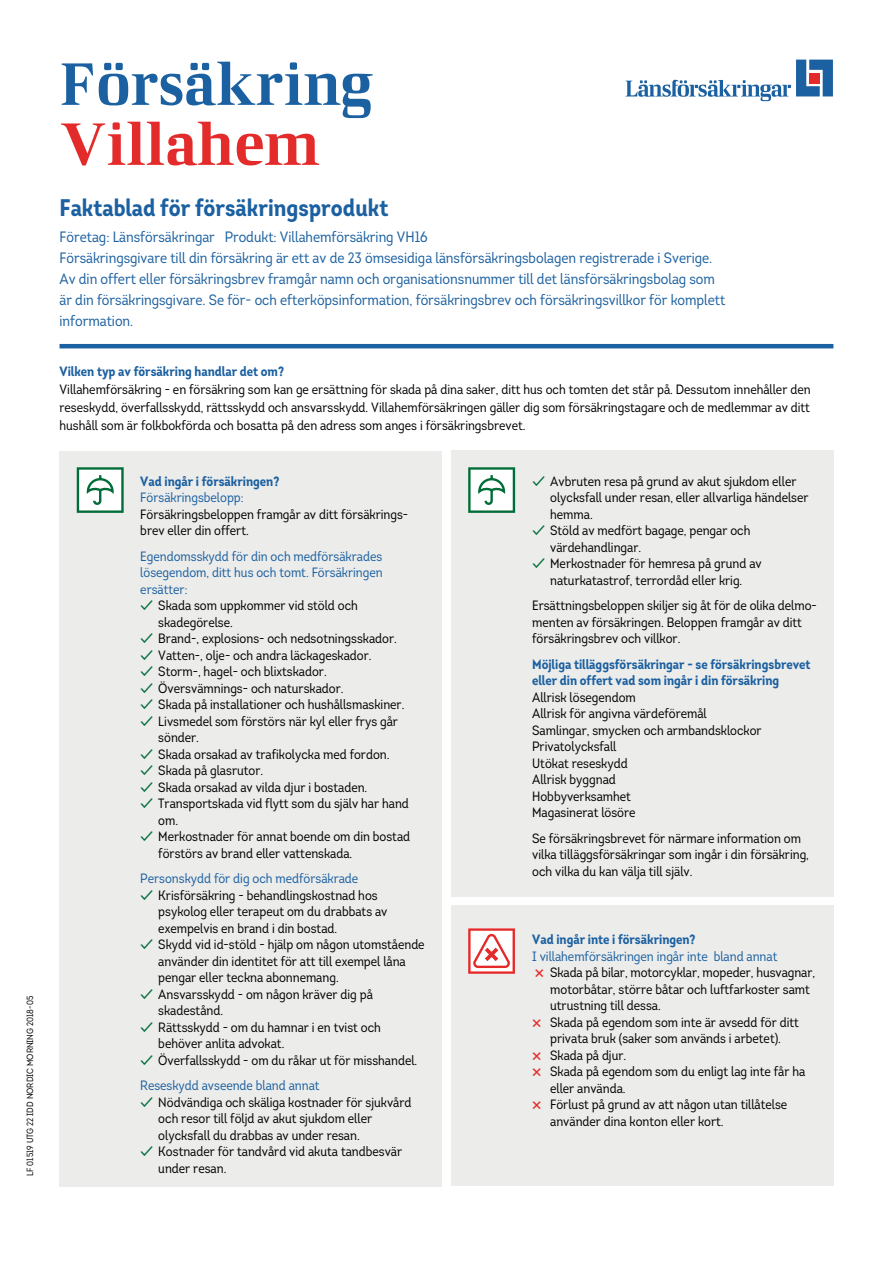
<style>
.page{position:relative;width:893px;height:1263px;background:#fff}
.page>*{position:absolute;margin:0;border:0;box-sizing:border-box;transform-origin:0 0}
.t1{font:60px "LF Rubrik";color:#1b60a0}
.t2{font:60px "LF Rubrik";color:#e42b2b}
.t3{font:700 24px "Intro Cond";color:#1b60a0}
.t4{font:15px/21px "Intro Cond";color:#1b60a0}
.t5{font:13.5px/16.5px "Intro Cond";color:#000}
.t6{font:13.5px/16.5px "Intro Cond";color:#1b60a0;text-align:justify}
.t7{font:700 13.5px/16.5px "Intro Cond";color:#1b60a0}
.t8{font:9px "Intro Cond";color:#000}
.s1{color:#006c37}
.s2{color:#1b60a0}
</style>
<div class="page">
<svg style="left:625px;top:60px;width:208px;height:41px"></svg>
<div style="left:809px;top:73px;width:11px;height:10px;background:#e42b2b"></div>
<div style="left:60px;top:450px;width:382px;height:736px;background:#ececeb"></div>
<div style="left:451px;top:450px;width:382px;height:447px;background:#ececeb"></div>
<div style="left:451px;top:906px;width:382px;height:280px;background:#ececeb"></div>
<svg style="left:468px;top:928px;width:47px;height:46px;background:#f5b3b3"></svg>
<hr style="left:60px;top:344px;width:773px;height:4px;background:#1b60a0">
<svg style="left:77px;top:467px;width:47px;height:46px;background:#b6d5c6"></svg>
<svg style="left:468px;top:467px;width:47px;height:46px;background:#b5d4c5"></svg>
<p class="t8" style="left:24px;top:1176px;width:181px;rotate:-90deg">LF 01519 UTG 22 IDD NORDIC MORNING 2018-05</p>
<h1 class="t1" style="left:60px;top:47px;width:315px">Försäkring</h1>
<h1 class="t2" style="left:60px;top:107px;width:262px">Villahem</h1>
<h2 class="t3" style="left:60px;top:192px;width:330px">Faktablad för försäkringsprodukt</h2>
<p class="t4" style="left:60px;top:226px;width:667px">Företag: Länsförsäkringar Produkt: Villahemförsäkring VH16<br>Försäkringsgivare till din försäkring är ett av de 23 ömsesidiga länsförsäkringsbolagen registrerade i Sverige.<br>Av din offert eller försäkringsbrev framgår namn och organisationsnummer till det länsförsäkringsbolag som är din försäkringsgivare. Se för- och efterköpsinformation, försäkringsbrev och försäkringsvillkor för komplett information.</p>
<p class="t7" style="left:60px;top:363px;width:226px">Vilken typ av försäkring handlar det om?</p>
<p class="t5" style="left:60px;top:380px;width:752px;line-height:18px;text-align:justify">Villahemförsäkring - en försäkring som kan ge ersättning för skada på dina saker, ditt hus och tomten det står på. Dessutom innehåller den reseskydd, överfallsskydd, rättsskydd och ansvarsskydd. Villahemförsäkringen gäller dig som försäkringstagare och de medlemmar av ditt hushåll som är folkbokförda och bosatta på den adress som anges i försäkringsbrevet.</p>
<p class="t7" style="left:140px;top:473px;width:141px">Vad ingår i försäkringen?</p>
<p class="t6" style="left:140px;top:489px;width:105px">Försäkringsbelopp:</p>
<p class="t5" style="left:140px;top:506px;width:269px">Försäkringsbeloppen framgår av ditt försäkrings&shy;brev eller din offert.</p>
<p class="t6" style="left:140px;top:548px;width:244px">Egendomsskydd för din och medförsäkrades lösegendom, ditt hus och tomt. Försäkringen ersätter:</p>
<p class="t5" style="left:158px;top:597px;width:201px;text-indent:-18px"><span class="s1">✓</span> Skada som uppkommer vid stöld och skadegörelse.</p>
<p class="t5" style="left:140px;top:630px;width:258px"><span class="s1">✓</span> Brand-, explosions- och nedsotningsskador.</p>
<p class="t5" style="left:140px;top:647px;width:233px"><span class="s1">✓</span> Vatten-, olje- och andra läckageskador.</p>
<p class="t5" style="left:140px;top:663px;width:188px"><span class="s1">✓</span> Storm-, hagel- och blixtskador.</p>
<p class="t5" style="left:140px;top:680px;width:205px"><span class="s1">✓</span> Översvämnings- och naturskador.</p>
<p class="t5" style="left:140px;top:696px;width:266px"><span class="s1">✓</span> Skada på installationer och hushållsmaskiner.</p>
<p class="t5" style="left:158px;top:713px;width:241px;text-indent:-18px"><span class="s1">✓</span> Livsmedel som förstörs när kyl eller frys går sönder.</p>
<p class="t5" style="left:140px;top:746px;width:251px"><span class="s1">✓</span> Skada orsakad av trafikolycka med fordon.</p>
<p class="t5" style="left:140px;top:762px;width:124px"><span class="s1">✓</span> Skada på glasrutor.</p>
<p class="t5" style="left:140px;top:779px;width:229px"><span class="s1">✓</span> Skada orsakad av vilda djur i bostaden.</p>
<p class="t5" style="left:158px;top:795px;width:252px;text-indent:-18px"><span class="s1">✓</span> Transportskada vid flytt som du själv har hand om.</p>
<p class="t5" style="left:158px;top:828px;width:253px;text-indent:-18px"><span class="s1">✓</span> Merkostnader för annat boende om din bostad förstörs av brand eller vattenskada.</p>
<p class="t6" style="left:140px;top:870px;width:219px">Personskydd för dig och medförsäkrade</p>
<p class="t5" style="left:158px;top:887px;width:231px;text-indent:-18px"><span class="s1">✓</span> Krisförsäkring - behandlingskostnad hos psykolog eller terapeut om du drabbats av exempelvis en brand i din bostad.</p>
<p class="t5" style="left:158px;top:936px;width:268px;text-indent:-18px"><span class="s1">✓</span> Skydd vid id-stöld - hjälp om någon utomstående använder din identitet för att till exempel låna pengar eller teckna abonnemang.</p>
<p class="t5" style="left:158px;top:986px;width:216px;text-indent:-18px"><span class="s1">✓</span> Ansvarsskydd - om någon kräver dig på skadestånd.</p>
<p class="t5" style="left:158px;top:1019px;width:224px;text-indent:-18px"><span class="s1">✓</span> Rättsskydd - om du hamnar i en tvist och behöver anlita advokat.</p>
<p class="t5" style="left:140px;top:1047px;width:278px;line-height:25.5px"><span class="s1">✓</span> Överfallsskydd - om du råkar ut för misshandel.<br><span class="s2">Reseskydd avseende bland annat</span></p>
<p class="t5" style="left:158px;top:1094px;width:255px;text-indent:-18px"><span class="s1">✓</span> Nödvändiga och skäliga kostnader för sjukvård och resor till följd av akut sjukdom eller olycksfall du drabbas av under resan.</p>
<p class="t5" style="left:158px;top:1143px;width:245px;text-indent:-18px"><span class="s1">✓</span> Kostnader för tandvård vid akuta tandbesvär under resan.</p>
<p class="t5" style="left:550px;top:473px;width:260px;text-indent:-18px"><span class="s1">✓</span> Avbruten resa på grund av akut sjukdom eller olycksfall under resan, eller allvarliga händelser hemma.</p>
<p class="t5" style="left:550px;top:522px;width:202px;text-indent:-18px"><span class="s1">✓</span> Stöld av medfört bagage, pengar och värdehandlingar.</p>
<p class="t5" style="left:532px;top:555px;width:231px;text-align:center"><span class="s1">✓</span> Merkostnader för hemresa på grund av naturkatastrof, terrordåd eller krig.</p>
<p class="t5" style="left:532px;top:597px;width:286px">Ersättningsbeloppen skiljer sig åt för de olika delmo&shy;menten av försäkringen. Beloppen framgår av ditt försäkringsbrev och villkor.</p>
<p class="t7" style="left:532px;top:656px;width:280px">Möjliga tilläggsförsäkringar - se försäkringsbrevet eller din offert vad som ingår i din försäkring</p>
<p class="t5" style="left:532px;top:689px;width:231px">Allrisk lösegendom<br>Allrisk för angivna värdeföremål<br>Samlingar, smycken och armbandsklockor<br>Privatolycksfall<br>Utökat reseskydd<br>Allrisk byggnad<br>Hobbyverksamhet<br>Magasinerat lösöre</p>
<p class="t5" style="left:532px;top:830px;width:278px">Se försäkringsbrevet för närmare information om vilka tilläggsförsäkringar som ingår i din försäkring, och vilka du kan välja till själv.</p>
<p class="t7" style="left:532px;top:931px;width:165px">Vad ingår inte i försäkringen?</p>
<p class="t6" style="left:532px;top:948px;width:247px">I villahemförsäkringen ingår inte bland annat</p>
<p class="t5" style="left:550px;top:964px;width:266px">Skada på bilar, motorcyklar, mopeder, husvagnar, motorbåtar, större båtar och luftfarkoster samt utrustning till dessa.<br>Skada på egendom som inte är avsedd för ditt privata bruk (saker som används i arbetet).<br>Skada på djur.<br>Skada på egendom som du enligt lag inte får ha eller använda.<br>Förlust på grund av att någon utan tillåtelse använder dina konton eller kort.</p>
</div>
